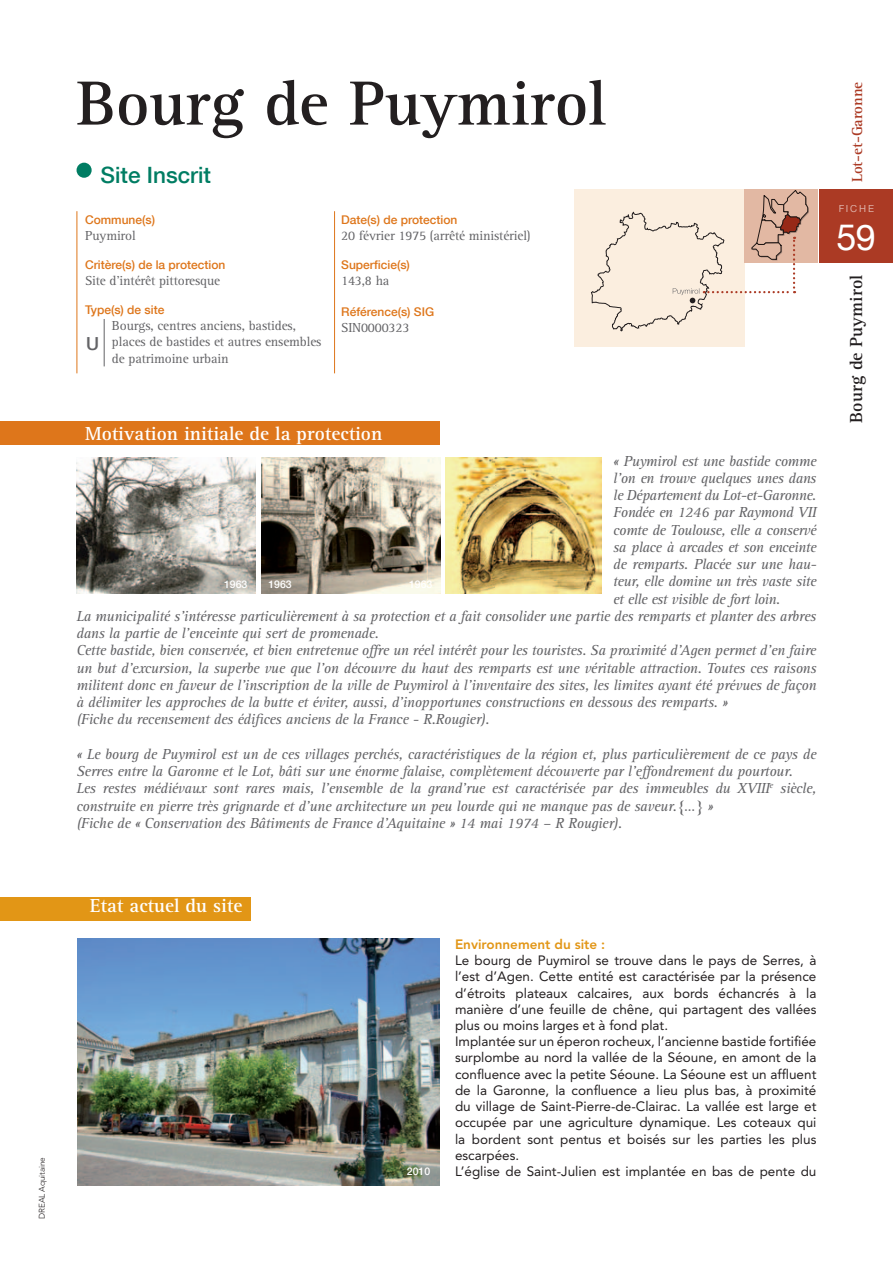
<style>
.page{position:relative;width:893px;height:1263px;background:#fff}
.page>*{position:absolute;margin:0;border:0;box-sizing:border-box;transform-origin:0 0}
.t1{font:700 64.5px "Rotis Serif";color:#231f20}
.t2{font:36px "Helvetica Neue";color:#fff}
.t3{font:500 22.5px "Helvetica Neue";color:#007d63}
.t4{font:700 19.5px "Rotis Serif";color:#fff}
.t5{font:700 18px "Rotis Serif";color:#231f20}
.t6{font:500 18px "Helvetica Neue";color:#636366}
.t7{font:italic 15px/17.2px "Rotis Serif";letter-spacing:-.02em;color:#636366}
.t8{font:700 15px "Rotis Serif";letter-spacing:-.01em;color:#ab3a24}
.t9{font:13.5px/16.2px "Avenir";color:#231f20}
.t10{font:13.5px/16.2px "Rotis Serif";letter-spacing:-.01em;color:#636366}
.t11{font:800 13.5px "Avenir";color:#e29616}
.t12{font:500 12px "Helvetica Neue";color:#de761b}
.t13{font:500 10.5px "Helvetica Neue";color:#fff}
.t14{font:9.75px "Helvetica Neue";letter-spacing:.2em;color:#fff}
.t15{font:300 8.25px "Avenir";letter-spacing:-.01em;color:#231f20}
</style>
<div class="page">
<div style="left:574px;top:189px;width:170px;height:158px;background:#fbeedf"></div>
<div style="left:0;top:897px;width:79px;height:24px;background:#e29616"></div>
<div style="left:77px;top:897px;width:174px;height:24px;background:#e29616"></div>
<div style="left:77px;top:421px;width:363px;height:23px;background:#de761b"></div>
<div style="left:0;top:421px;width:79px;height:23px;background:#de761b"></div>
<div style="left:819px;top:189px;width:74px;height:74px;background:#ab3a24"></div>
<div style="left:744px;top:189px;width:73px;height:74px;background:#e2b8a3"></div>
<hr style="left:77px;top:211px;width:1px;height:162px;background:#de761b">
<hr style="left:334px;top:211px;width:1px;height:162px;background:#de761b">
<img style="left:78px;top:939px;width:361px;height:246px">
<div style="left:77px;top:163px;width:15px;height:15px;background:#007d63;border-radius:50%"></div>
<hr style="left:104px;top:319px;width:1px;height:47px;background:#636366">
<img style="left:77px;top:458px;width:178px;height:136px">
<img style="left:261px;top:458px;width:179px;height:136px">
<img style="left:445px;top:458px;width:157px;height:136px">
<svg style="left:591px;top:190px;width:218px;height:141px"></svg>
<p class="t15" style="left:37px;top:1219px;width:64px;rotate:-90deg">DREAL Aquitaine</p>
<h1 class="t1" style="left:77px;top:65px;width:531px">Bourg de Puymirol</h1>
<h3 class="t3" style="left:101px;top:161px;width:112px">Site Inscrit</h3>
<p class="t12" style="left:85px;top:213px;width:72px">Commune(s)</p>
<p class="t10" style="left:85px;top:228px;width:52px">Puymirol</p>
<p class="t12" style="left:85px;top:258px;width:142px">Critère(s) de la protection</p>
<p class="t10" style="left:85px;top:273px;width:137px">Site d’intérêt pittoresque</p>
<p class="t12" style="left:85px;top:303px;width:81px">Type(s) de site</p>
<p class="t10" style="left:112px;top:318px;width:211px">Bourgs, centres anciens, bastides, places de bastides et autres ensembles de patrimoine urbain</p>
<p class="t6" style="left:86px;top:332px;width:14px">U</p>
<p class="t12" style="left:341px;top:213px;width:118px">Date(s) de protection</p>
<p class="t10" style="left:341px;top:228px;width:191px">20 février 1975 (arrêté ministériel)</p>
<p class="t12" style="left:341px;top:258px;width:70px">Superficie(s)</p>
<p class="t10" style="left:341px;top:273px;width:50px">143,8 ha</p>
<p class="t12" style="left:341px;top:304px;width:94px">Référence(s) SIG</p>
<p class="t10" style="left:341px;top:320px;width:70px">SIN0000323</p>
<h3 class="t4" style="left:85px;top:422px;width:299px">Motivation initiale de la protection</h3>
<p class="t7" style="left:613px;top:452px;width:205px">« Puymirol est une bastide comme</p>
<p class="t7" style="left:613px;top:470px;width:205px">l’on en trouve quelques unes dans</p>
<p class="t7" style="left:613px;top:487px;width:205px">le Département du Lot-et-Garonne.</p>
<p class="t7" style="left:613px;top:504px;width:205px">Fondée en 1246 par Raymond VII</p>
<p class="t7" style="left:613px;top:521px;width:205px">comte de Toulouse, elle a conservé</p>
<p class="t7" style="left:613px;top:539px;width:205px">sa place à arcades et son enceinte</p>
<p class="t7" style="left:613px;top:556px;width:205px">de remparts. Placée sur une hau-</p>
<p class="t7" style="left:613px;top:573px;width:205px">teur, elle domine un très vaste site</p>
<p class="t7" style="left:613px;top:590px;width:168px">et elle est visible de fort loin.</p>
<p class="t7" style="left:77px;top:608px;width:741px">La municipalité s’intéresse particulièrement à sa protection et a fait consolider une partie des remparts et planter des arbres</p>
<p class="t7" style="left:77px;top:625px;width:304px">dans la partie de l’enceinte qui sert de promenade.</p>
<p class="t7" style="left:77px;top:642px;width:741px">Cette bastide, bien conservée, et bien entretenue offre un réel intérêt pour les touristes. Sa proximité d’Agen permet d’en faire</p>
<p class="t7" style="left:77px;top:659px;width:741px">un but d’excursion, la superbe vue que l’on découvre du haut des remparts est une véritable attraction. Toutes ces raisons</p>
<p class="t7" style="left:77px;top:677px;width:741px">militent donc en faveur de l’inscription de la ville de Puymirol à l’inventaire des sites, les limites ayant été prévues de façon</p>
<p class="t7" style="left:77px;top:694px;width:653px">à délimiter les approches de la butte et éviter, aussi, d’inopportunes constructions en dessous des remparts. »</p>
<p class="t7" style="left:77px;top:711px;width:414px">(Fiche du recensement des édifices anciens de la France - R.Rougier).</p>
<p class="t7" style="left:77px;top:746px;width:741px">« Le bourg de Puymirol est un de ces villages perchés, caractéristiques de la région et, plus particulièrement de ce pays de Serres entre la Garonne et le Lot, bâti sur une énorme falaise, complètement découverte par l’effondrement du pourtour.<br>Les restes médiévaux sont rares mais, l’ensemble de la grand’rue est caractérisée par des immeubles du XVIII<sup>e</sup> siècle, construite en pierre très grignarde et d’une architecture un peu lourde qui ne manque pas de saveur.{…} »<br>(Fiche de « Conservation des Bâtiments de France d’Aquitaine » 14 mai 1974 – R Rougier).</p>
<p class="t13" style="left:224px;top:578px;width:25px">1963</p>
<p class="t13" style="left:268px;top:578px;width:25px">1963</p>
<p class="t13" style="left:409px;top:578px;width:25px">1963</p>
<p class="t8" style="left:848px;top:182px;width:102px;rotate:-90deg">Lot-et-Garonne</p>
<p class="t14" style="left:838px;top:203px;width:37px">FICHE</p>
<h2 class="t2" style="left:837px;top:216px;width:41px">59</h2>
<p class="t5" style="left:846px;top:423px;width:149px;rotate:-90deg">Bourg de Puymirol</p>
<h3 class="t4" style="left:90px;top:894px;width:154px">Etat actuel du site</h3>
<p class="t13" style="left:407px;top:1165px;width:25px">2010</p>
<p class="t11" style="left:455px;top:936px;width:152px">Environnement du site :</p>
<p class="t9" style="left:455px;top:952px;width:363px">Le bourg de Puymirol se trouve dans le pays de Serres, à l’est d’Agen. Cette entité est caractérisée par la présence d’étroits plateaux calcaires, aux bords échancrés à la manière d’une feuille de chêne, qui partagent des vallées plus ou moins larges et à fond plat.<br>Implantée sur un éperon rocheux, l’ancienne bastide fortifiée surplombe au nord la vallée de la Séoune, en amont de la confluence avec la petite Séoune. La Séoune est un affluent de la Garonne, la confluence a lieu plus bas, à proximité du village de Saint-Pierre-de-Clairac. La vallée est large et occupée par une agriculture dynamique. Les coteaux qui la bordent sont pentus et boisés sur les parties les plus escarpées.<br>L’église de Saint-Julien est implantée en bas de pente du</p>
</div>
